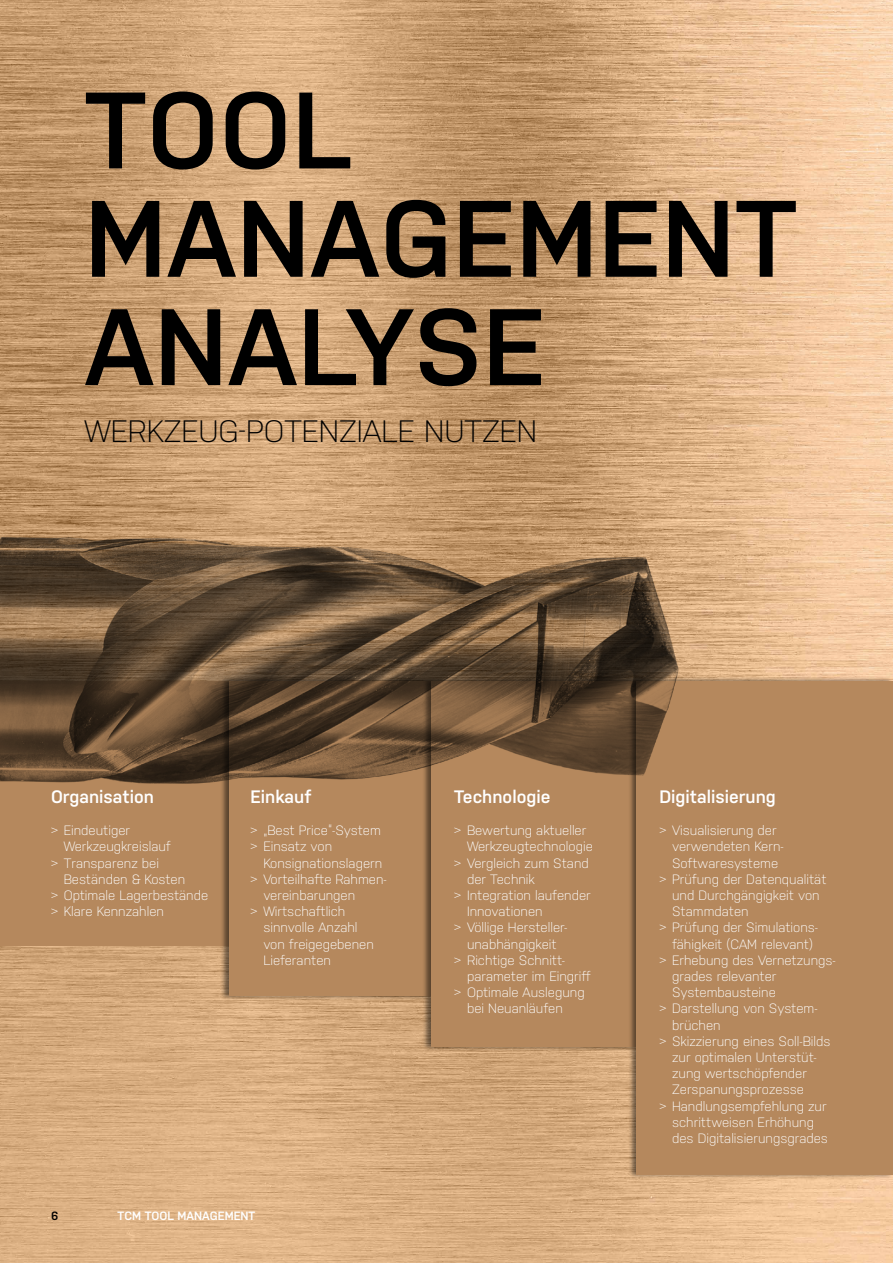
<style>
.page{position:relative;width:893px;height:1263px;background:#fff}
.page>*{position:absolute;margin:0;border:0;box-sizing:border-box;transform-origin:0 0}
.t1{font:600 108.3px/108.3px "Nudista";letter-spacing:.01em;color:#000}
.t2{font:300 30.9px "Nudista";color:#000}
.t3{font:600 18px "Nudista";color:#fff}
.t4{font:300 13.5px/16.2px "Nudista";color:#fff}
.t5{font:600 12px "Nudista";color:#fff}
.t6{font:600 12px "Nudista";color:#000}
</style>
<div class="page">
<img style="left:0;top:0;width:893px;height:1263px">
<div style="left:0;top:681px;width:229px;height:265px;background:#b5885d"></div>
<div style="left:220px;top:676px;width:211px;height:324px;background:#000;opacity:.5"></div>
<div style="left:229px;top:681px;width:202px;height:315px;background:#b5885d"></div>
<div style="left:422px;top:676px;width:215px;height:375px;background:#000;opacity:.5"></div>
<div style="left:431px;top:681px;width:206px;height:366px;background:#b5885d"></div>
<div style="left:628px;top:676px;width:265px;height:503px;background:#000;opacity:.5"></div>
<div style="left:637px;top:681px;width:256px;height:493px;background:#b5885d"></div>
<img style="left:0;top:535px;width:699px;height:293px">
<h1 class="t1" style="left:85px;top:76px;width:713px">TOOL<br>MANAGEMENT<br>ANALYSE</h1>
<h2 class="t2" style="left:84px;top:413px;width:454px">WERKZEUG-POTENZIALE NUTZEN</h2>
<h3 class="t3" style="left:51px;top:787px;width:105px">Organisation</h3>
<h3 class="t3" style="left:251px;top:787px;width:62px">Einkauf</h3>
<h3 class="t3" style="left:454px;top:787px;width:98px">Technologie</h3>
<h3 class="t3" style="left:659px;top:787px;width:118px">Digitalisierung</h3>
<p class="t4" style="left:51px;top:822px;width:81px">&gt; Eindeutiger</p>
<p class="t4" style="left:64px;top:838px;width:108px">Werkzeugkreislauf</p>
<p class="t4" style="left:51px;top:854px;width:109px">&gt; Transparenz bei</p>
<p class="t4" style="left:64px;top:871px;width:123px">Beständen &amp; Kosten</p>
<p class="t4" style="left:51px;top:887px;width:159px">&gt; Optimale Lagerbestände</p>
<p class="t4" style="left:51px;top:903px;width:114px">&gt; Klare Kennzahlen</p>
<p class="t4" style="left:251px;top:822px;width:132px">&gt; „Best Price“-System &gt; Einsatz von</p>
<p class="t4" style="left:263px;top:854px;width:120px">Konsignationslagern</p>
<p class="t4" style="left:251px;top:871px;width:137px">&gt; Vorteilhafte Rahmen-</p>
<p class="t4" style="left:263px;top:887px;width:93px">vereinbarungen</p>
<p class="t4" style="left:251px;top:903px;width:96px">&gt; Wirtschaftlich</p>
<p class="t4" style="left:263px;top:919px;width:96px">sinnvolle Anzahl</p>
<p class="t4" style="left:263px;top:935px;width:112px">von freigegebenen</p>
<p class="t4" style="left:263px;top:952px;width:69px">Lieferanten</p>
<p class="t6" style="left:51px;top:1209px;width:9px">6</p>
<p class="t5" style="left:118px;top:1209px;width:139px">TCM TOOL MANAGEMENT</p>
<p class="t4" style="left:454px;top:822px;width:134px">&gt; Bewertung aktueller</p>
<p class="t4" style="left:467px;top:838px;width:127px">Werkzeugtechnologie</p>
<p class="t4" style="left:454px;top:854px;width:136px">&gt; Vergleich zum Stand</p>
<p class="t4" style="left:467px;top:871px;width:69px">der Technik</p>
<p class="t4" style="left:454px;top:887px;width:138px">&gt; Integration laufender</p>
<p class="t4" style="left:467px;top:903px;width:77px">Innovationen</p>
<p class="t4" style="left:454px;top:919px;width:114px">&gt; Völlige Hersteller-</p>
<p class="t4" style="left:467px;top:935px;width:91px">unabhängigkeit</p>
<p class="t4" style="left:454px;top:952px;width:111px">&gt; Richtige Schnitt--</p>
<p class="t4" style="left:467px;top:968px;width:125px">parameter im Eingriff</p>
<p class="t4" style="left:454px;top:984px;width:132px">&gt; Optimale Auslegung</p>
<p class="t4" style="left:467px;top:1000px;width:97px">bei Neuanläufen</p>
<p class="t4" style="left:659px;top:822px;width:119px">&gt; Visualisierung der</p>
<p class="t4" style="left:672px;top:838px;width:113px">verwendeten Kern-</p>
<p class="t4" style="left:672px;top:854px;width:108px">Softwaresysteme</p>
<p class="t4" style="left:659px;top:871px;width:169px">&gt; Prüfung der Datenqualität</p>
<p class="t4" style="left:672px;top:887px;width:149px">und Durchgängigkeit von</p>
<p class="t4" style="left:672px;top:903px;width:78px">Stammdaten</p>
<p class="t4" style="left:659px;top:919px;width:160px">&gt; Prüfung der Simulations-</p>
<p class="t4" style="left:672px;top:935px;width:142px">fähigkeit (CAM relevant)</p>
<p class="t4" style="left:659px;top:952px;width:177px">&gt; Erhebung des Vernetzungs-</p>
<p class="t4" style="left:672px;top:968px;width:106px">grades relevanter</p>
<p class="t4" style="left:672px;top:984px;width:105px">Systembausteine</p>
<p class="t4" style="left:659px;top:1000px;width:159px">&gt; Darstellung von System-</p>
<p class="t4" style="left:672px;top:1016px;width:50px">brüchen</p>
<p class="t4" style="left:659px;top:1033px;width:173px">&gt; Skizzierung eines Soll-Bilds</p>
<p class="t4" style="left:672px;top:1049px;width:146px">zur optimalen Unterstüt-</p>
<p class="t4" style="left:672px;top:1065px;width:136px">zung wertschöpfender</p>
<p class="t4" style="left:672px;top:1081px;width:133px">Zerspanungsprozesse</p>
<p class="t4" style="left:659px;top:1097px;width:169px">&gt; Handlungsempfehlung zur</p>
<p class="t4" style="left:672px;top:1114px;width:143px">schrittweisen Erhöhung</p>
<p class="t4" style="left:672px;top:1130px;width:157px">des Digitalisierungsgrades</p>
</div>
